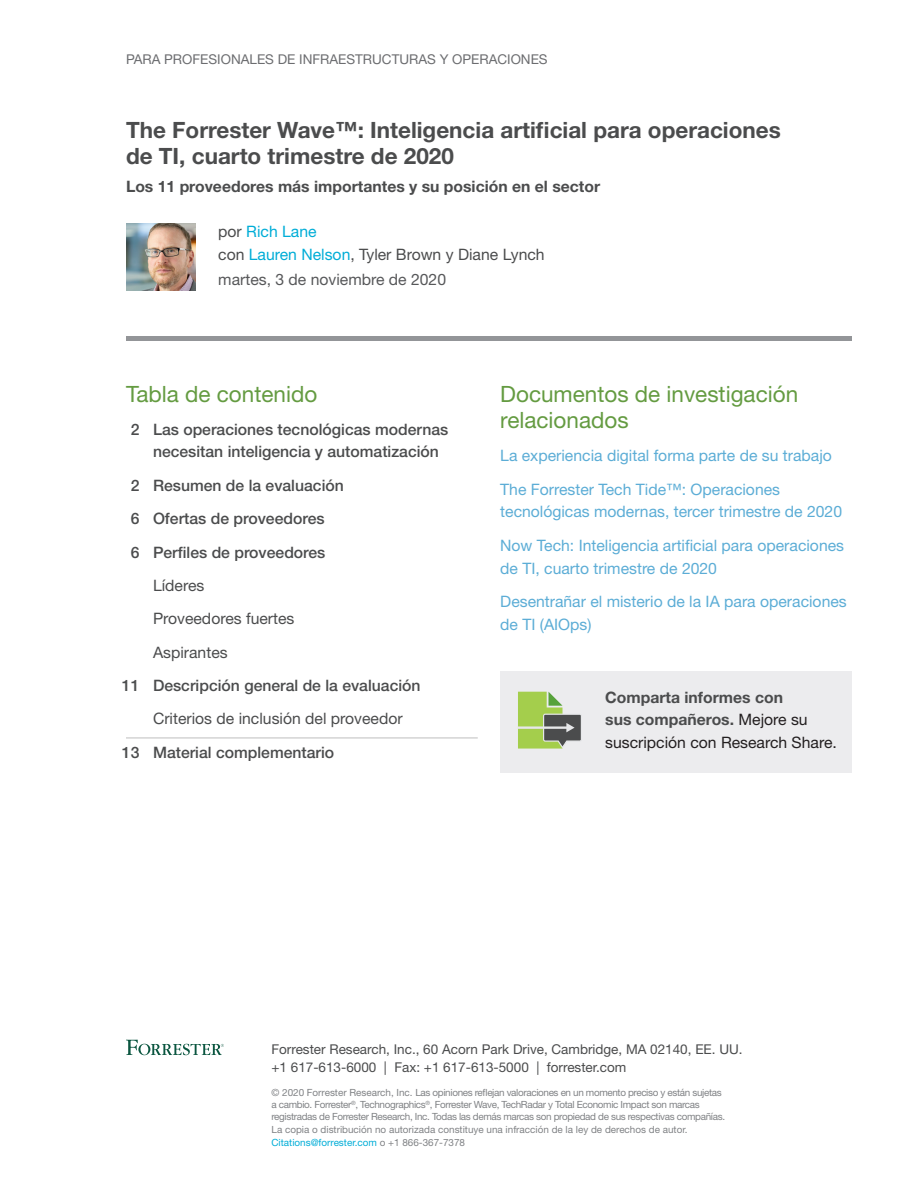
<style>
.page{position:relative;width:918px;height:1188px;background:#fff}
.page>*{position:absolute;margin:0;border:0;box-sizing:border-box;transform-origin:0 0}
.t1{font:700 22.5px/26.2px "Helvetica Neue LT Std";color:#4b4c4d}
.ResourceHeading{font:22.5px/26.2px "Helvetica Neue LT Std";color:#649b41}
.TOCHeader{font:22.5px "Helvetica Neue LT Std";color:#649b41}
.RelatedResearchTitle{font:15.75px/22.5px "Helvetica Neue LT Std";color:#5cadd6}
.TOCEntry{font:500 15.75px/22.5px "Helvetica Neue LT Std";color:#4b4c4d}
.t2{font:15.75px/22.5px "Helvetica Neue LT Std";color:#231f20}
.TOCEntry2{font:15.75px "Helvetica Neue LT Std";color:#4b4c4d}
.Subtitle{font:700 15.75px "Helvetica Neue LT Std";color:#4b4c4d}
.Contributor{font:15.75px "Helvetica Neue LT Std";color:#4b4c4d}
.Date{font:15.75px "Helvetica Neue LT Std";color:#57585a}
.TOCEntry_SuppMateria{font:500 15.75px "Helvetica Neue LT Std";color:#4b4c4d}
.Author{font:15.75px "Helvetica Neue LT Std";color:#00add7}
.t3{font:13.5px "Helvetica Neue LT Std";color:#4b4c4d}
.DocRole{font:13.5px "Helvetica Neue LT Std";color:#6c6d70}
.t4{font:9.9px/12.5px "Helvetica Neue LT Std";letter-spacing:-.035em;color:#808285}
.s1{color:#4b4c4d}
.s2{color:#00add7}
.s3{font-weight:700;color:#4b4c4d}
</style>
<div class="page">
<hr style="left:126px;top:336px;width:726px;height:4px;background:#939598">
<hr style="left:126px;top:738px;width:352px;height:1px;background:#bfbfbf">
<img style="left:126px;top:224px;width:70px;height:67px">
<svg style="left:126px;top:1040px;width:98px;height:15px"></svg>
<div style="left:500px;top:671px;width:352px;height:101px;background:#ececee"></div>
<svg style="left:518px;top:692px;width:63px;height:57px"></svg>
<p class="DocRole" style="left:126px;top:51px;width:423px">PARA PROFESIONALES DE INFRAESTRUCTURAS Y OPERACIONES</p>
<p class="t1" style="left:126px;top:116px;width:656px">The Forrester Wave™: Inteligencia artificial para operaciones de TI, cuarto trimestre de 2020</p>
<p class="Subtitle" style="left:126px;top:177px;width:476px">Los 11 proveedores más importantes y su posición en el sector</p>
<p class="Author" style="left:218px;top:222px;width:100px"><span class="s1">por</span> Rich Lane</p>
<p class="Contributor" style="left:218px;top:245px;width:328px">con <span class="s2">Lauren Nelson</span>, Tyler Brown y Diane Lynch</p>
<p class="Date" style="left:218px;top:270px;width:229px">martes, 3 de noviembre de 2020</p>
<p class="TOCHeader" style="left:126px;top:380px;width:193px">Tabla de contenido</p>
<p class="TOCEntry" style="left:153px;top:418px;width:297px">Las operaciones tecnológicas modernas necesitan inteligencia y automatización</p>
<p class="TOCEntry" style="left:153px;top:474px;width:192px">Resumen de la evaluación</p>
<p class="TOCEntry" style="left:153px;top:507px;width:173px">Ofertas de proveedores</p>
<p class="TOCEntry" style="left:153px;top:541px;width:174px">Perfiles de proveedores</p>
<p class="TOCEntry2" style="left:153px;top:576px;width:53px">Líderes</p>
<p class="TOCEntry2" style="left:153px;top:609px;width:143px">Proveedores fuertes</p>
<p class="TOCEntry2" style="left:153px;top:643px;width:76px">Aspirantes</p>
<p class="TOCEntry" style="left:153px;top:674px;width:269px">Descripción general de la evaluación</p>
<p class="TOCEntry2" style="left:153px;top:709px;width:251px">Criterios de inclusión del proveedor</p>
<p class="TOCEntry_SuppMateria" style="left:153px;top:743px;width:183px">Material complementario</p>
<p class="TOCEntry" style="left:131px;top:418px;width:10px">2</p>
<p class="TOCEntry" style="left:131px;top:474px;width:10px">2</p>
<p class="TOCEntry" style="left:131px;top:507px;width:10px">6</p>
<p class="TOCEntry" style="left:131px;top:541px;width:10px">6</p>
<p class="TOCEntry" style="left:122px;top:674px;width:19px">11</p>
<p class="TOCEntry" style="left:122px;top:741px;width:19px">13</p>
<p class="ResourceHeading" style="left:500px;top:380px;width:299px">Documentos de investigación relacionados</p>
<p class="RelatedResearchTitle" style="left:500px;top:444px;width:333px">La experiencia digital forma parte de su trabajo</p>
<p class="RelatedResearchTitle" style="left:500px;top:478px;width:343px">The Forrester Tech Tide™: Operaciones tecnológicas modernas, tercer trimestre de 2020</p>
<p class="RelatedResearchTitle" style="left:500px;top:534px;width:345px">Now Tech: Inteligencia artificial para operaciones de TI, cuarto trimestre de 2020</p>
<p class="RelatedResearchTitle" style="left:500px;top:590px;width:348px">Desentrañar el misterio de la IA para operaciones de TI (AIOps)</p>
<p class="t2" style="left:605px;top:686px;width:233px"><span class="s3">Comparta informes con<br>sus compañeros.</span> Mejore su suscripción con Research Share.</p>
<p class="t3" style="left:272px;top:1041px;width:473px">Forrester Research, Inc., 60 Acorn Park Drive, Cambridge, MA 02140, EE. UU.</p>
<p class="t3" style="left:272px;top:1060px;width:356px">+1 617-613-6000 | Fax: +1 617-613-5000 | forrester.com</p>
<p class="t4" style="left:272px;top:1087px;width:455px">© 2020 Forrester Research, Inc. Las opiniones reflejan valoraciones en un momento preciso y están sujetas a cambio. Forrester<sup>®</sup>, Technographics<sup>®</sup>, Forrester Wave, TechRadar y Total Economic Impact son marcas registradas de Forrester Research, Inc. Todas las demás marcas son propiedad de sus respectivas compañías.<br>La copia o distribución no autorizada constituye una infracción de la ley de derechos de autor.<br><span class="s2">Citations@forrester.com</span> o +1 866-367-7378</p>
</div>
